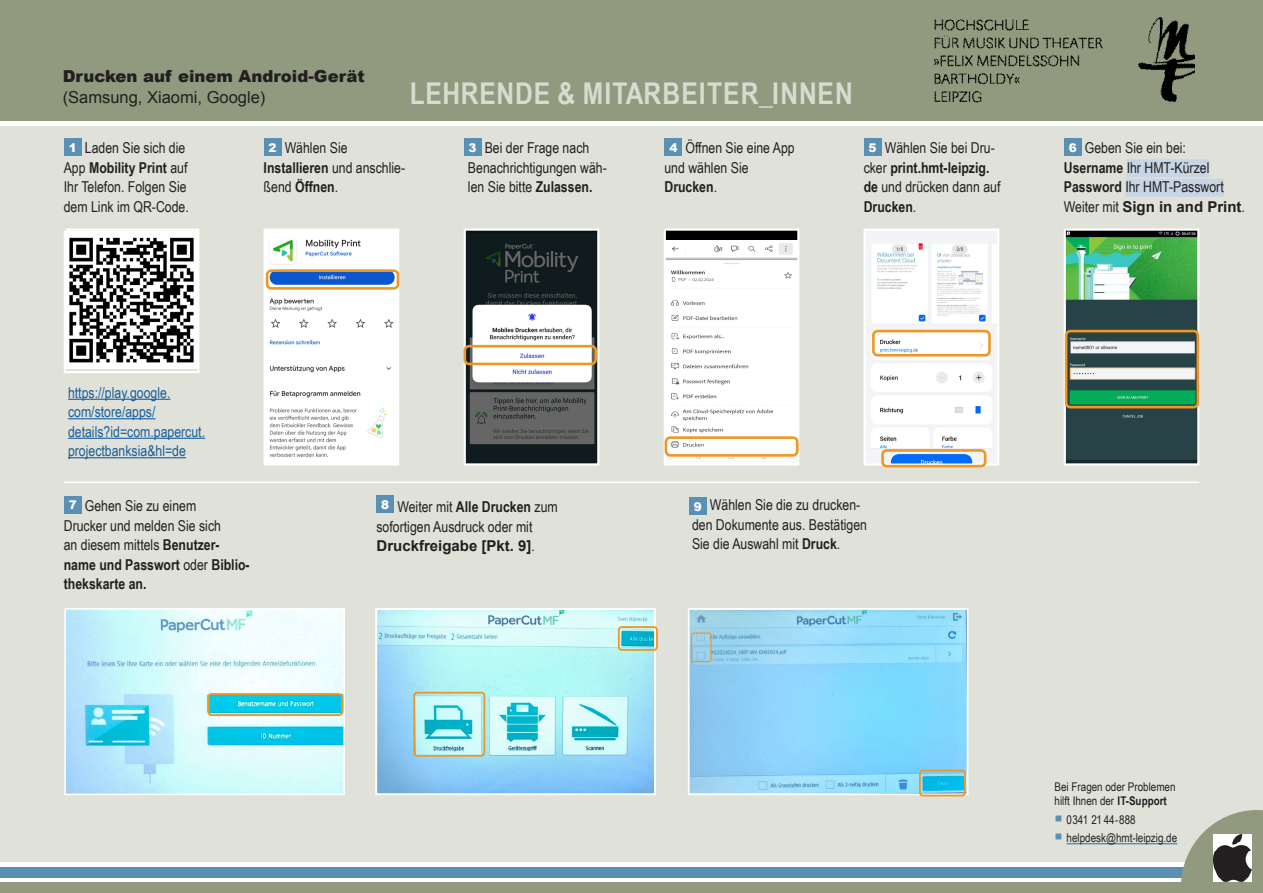
<style>
.page{position:relative;width:1263px;height:893px;background:#fff}
.page>*{position:absolute;margin:0;border:0;box-sizing:border-box;transform-origin:0 0}
.t1{font:700 30px "Arial Narrow";letter-spacing:.04em;color:#d9dbd1}
.t2{font:900 16.5px/21px "Arial";color:#231f20}
.t3{font:15px/19.5px "Arial Narrow";color:#231f20}
.t4{font:15px/19.5px "Arial Narrow";color:#175d9e}
.t5{font:12px/13.5px "Arial Narrow";color:#231f20}
.t6{font:900 12px "Arial";color:#fff}
.s1{font-weight:400}
.s2{font-weight:700}
.s3{font-family:"Arial";font-weight:700}
.s4{color:#5a90b4}
</style>
<div class="page">
<div style="left:0;top:867px;width:1263px;height:11px;background:#5a90b4"></div>
<div style="left:0;top:126px;width:1263px;height:736px;background:#e0e2d9"></div>
<hr style="left:64px;top:482px;width:1135px;height:1px;background:#fff">
<div style="left:64px;top:138px;width:18px;height:18px;background:#5a90b4"></div>
<div style="left:264px;top:138px;width:17px;height:18px;background:#5a90b4"></div>
<div style="left:464px;top:138px;width:17px;height:18px;background:#5a90b4"></div>
<div style="left:664px;top:138px;width:18px;height:18px;background:#5a90b4"></div>
<div style="left:864px;top:138px;width:17px;height:18px;background:#5a90b4"></div>
<div style="left:64px;top:496px;width:18px;height:18px;background:#5a90b4"></div>
<div style="left:376px;top:495px;width:18px;height:18px;background:#5a90b4"></div>
<div style="left:689px;top:497px;width:18px;height:18px;background:#5a90b4"></div>
<svg style="left:1181px;top:810px;width:82px;height:73px"></svg>
<hr style="left:1066px;top:843px;width:111px;height:1px;background:#5a90b4">
<div style="left:0;top:0;width:1263px;height:121px;background:#919a7e"></div>
<img style="left:935px;top:17px;width:259px;height:86px">
<div style="left:0;top:883px;width:1263px;height:10px;background:#919a7e"></div>
<svg style="left:263px;top:228px;width:137px;height:238px;background:#e9edf2"></svg>
<div style="left:266px;top:269px;width:133px;height:21px;border:3px solid #ef9726;border-radius:4px"></div>
<svg style="left:464px;top:228px;width:136px;height:238px;background:#6e7374"></svg>
<div style="left:463px;top:345px;width:134px;height:20px;border:3px solid #ef9726;border-radius:4px"></div>
<svg style="left:664px;top:228px;width:136px;height:238px;background:#eee"></svg>
<div style="left:665px;top:436px;width:133px;height:21px;border:3px solid #ef9726;border-radius:4px"></div>
<svg style="left:863px;top:228px;width:137px;height:239px;background:#f0f3f8"></svg>
<div style="left:872px;top:330px;width:119px;height:27px;border:3px solid #ef9726;border-radius:4px"></div>
<svg style="left:375px;top:608px;width:281px;height:187px;background:#a7e4f3"></svg>
<div style="left:413px;top:692px;width:72px;height:65px;border:2px solid #ef9726;border-radius:3px"></div>
<svg style="left:64px;top:228px;width:136px;height:145px;background:#959595"></svg>
<svg style="left:64px;top:608px;width:281px;height:187px;background:#baeef7"></svg>
<div style="left:208px;top:693px;width:135px;height:23px;border:2px solid #ef9726;border-radius:3px"></div>
<div style="left:1127px;top:159px;width:82px;height:18px;background:#c7d5e4"></div>
<div style="left:1125px;top:179px;width:99px;height:18px;background:#c7d5e4"></div>
<div style="left:1064px;top:138px;width:18px;height:18px;background:#5a90b4"></div>
<svg style="left:1064px;top:228px;width:136px;height:238px;background:#53816a"></svg>
<div style="left:1065px;top:330px;width:134px;height:78px;border:3px solid #ef9726;border-radius:4px"></div>
<img style="left:1213px;top:834px;width:39px;height:48px">
<svg style="left:688px;top:608px;width:281px;height:187px;background:#8dd5f7"></svg>
<div style="left:919px;top:770px;width:47px;height:26px;border:2px solid #ef9726;border-radius:3px"></div>
<div style="left:691px;top:632px;width:20px;height:30px;border:1px solid #ef9726;border-radius:2px"></div>
<div style="left:618px;top:626px;width:40px;height:25px;border:2px solid #ef9726;border-radius:3px"></div>
<hr style="left:68px;top:399px;width:102px;height:1px;background:#175d9e">
<hr style="left:68px;top:418px;width:88px;height:1px;background:#175d9e">
<hr style="left:68px;top:438px;width:137px;height:1px;background:#175d9e">
<hr style="left:68px;top:457px;width:118px;height:1px;background:#175d9e">
<div style="left:881px;top:449px;width:105px;height:18px;border:3px solid #ef9726;border-radius:4px"></div>
<p class="t2" style="left:63px;top:65px;width:303px">Drucken auf einem Android-Gerät <span class="s1">(Samsung, Xiaomi, Google)</span></p>
<p class="t1" style="left:410px;top:71px;width:444px">LEHRENDE &amp; MITARBEITER_INNEN</p>
<p class="t6" style="left:469px;top:139px;width:10px">3</p>
<p class="t3" style="left:664px;top:138px;width:132px;text-indent:21px">Öffnen Sie eine App und wählen Sie<br><span class="s2">Drucken</span>.</p>
<p class="t3" style="left:64px;top:138px;width:127px;text-indent:21px">Laden Sie sich die<br>App <span class="s2">Mobility Print</span> auf<br>Ihr Telefon. Folgen Sie dem Link im QR-Code.</p>
<p class="t6" style="left:69px;top:139px;width:10px">1</p>
<p class="t3" style="left:264px;top:138px;width:143px;text-indent:21px">Wählen Sie<br><span class="s2">Installieren</span> und anschlie&shy;ßend <span class="s2">Öffnen</span>.</p>
<p class="t6" style="left:669px;top:139px;width:10px">4</p>
<p class="t3" style="left:864px;top:138px;width:138px;text-indent:21px">Wählen Sie bei Dru&shy;cker <span class="s2">print.hmt-leipzig. de</span> und drücken dann auf<br><span class="s2">Drucken</span>.</p>
<p class="t6" style="left:269px;top:139px;width:10px">2</p>
<p class="t3" style="left:468px;top:138px;width:140px;text-indent:17px">Bei der Frage nach<br>Benachrichtigungen wäh&shy;len Sie bitte <span class="s2">Zulassen.</span></p>
<p class="t6" style="left:869px;top:139px;width:10px">5</p>
<p class="t3" style="left:1064px;top:138px;width:183px;text-indent:21px">Geben Sie ein bei:<br><span class="s2">Username</span> Ihr HMT-Kürzel<br><span class="s2">Password</span> Ihr HMT-Passwort<br>Weiter mit <span class="s3">Sign in and Print</span>.</p>
<p class="t6" style="left:1069px;top:139px;width:10px">6</p>
<p class="t4" style="left:68px;top:382px;width:139px">https://play.google. com/store/apps/ details?id=com.papercut. projectbanksia&amp;hl=de</p>
<p class="t6" style="left:381px;top:496px;width:10px">8</p>
<p class="t3" style="left:692px;top:495px;width:177px;text-indent:18px">Wählen Sie die zu drucken&shy;den Dokumente aus. Bestätigen<br>Sie die Auswahl mit <span class="s2">Druck</span>.</p>
<p class="t3" style="left:64px;top:495px;width:187px;text-indent:21px">Gehen Sie zu einem<br>Drucker und melden Sie sich<br>an diesem mittels <span class="s2">Benutzer&shy;name und Passwort</span> oder <span class="s2">Biblio&shy;thekskarte an.</span></p>
<p class="t6" style="left:69px;top:496px;width:10px">7</p>
<p class="t3" style="left:376px;top:497px;width:183px;text-indent:21px">Weiter mit <span class="s2">Alle Drucken</span> zum sofortigen Ausdruck oder mit<br><span class="s3">Druckfreigabe [Pkt. 9]</span>.</p>
<p class="t6" style="left:694px;top:498px;width:10px">9</p>
<p class="t5" style="left:1054px;top:780px;width:122px">Bei Fragen oder Problemen hilft Ihnen der <span class="s2">IT-Support</span></p>
<p class="t5" style="left:1054px;top:813px;width:82px"><span class="s4">○</span> 0341 21 44-888</p>
<p class="t5" style="left:1054px;top:831px;width:124px"><span class="s4">○</span> helpdesk@hmt-leipzig.de</p>
</div>
